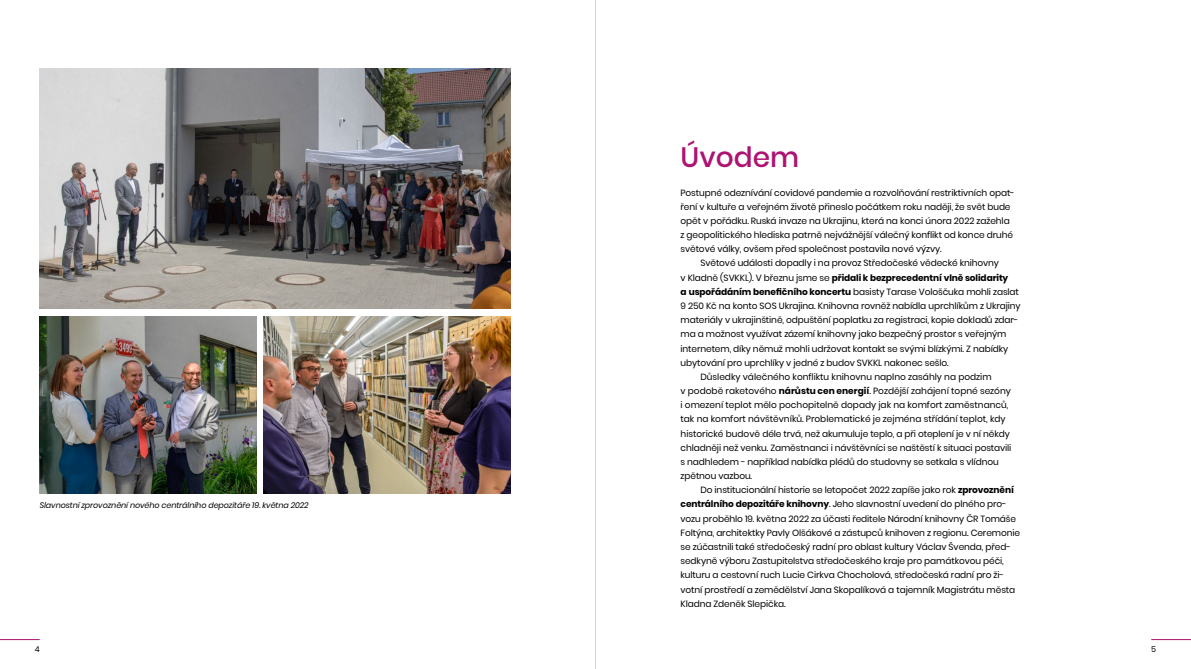
<style>
.page{position:relative;width:1191px;height:669px;background:#fff}
.page>*{position:absolute;margin:0;border:0;box-sizing:border-box;transform-origin:0 0}
.t1{font:500 28px "Poppins";color:#ad1372}
.t2{font:9px "Poppins";letter-spacing:-.01em;color:#000}
.t3{font:700 9px "Poppins";letter-spacing:-.01em;color:#000}
.t4{font:italic 8px "Poppins";letter-spacing:-.01em;color:#000}
.t5{font:8px "Poppins";color:#000}
.s1{font-weight:400}
.s2{font-weight:700}
</style>
<div class="page">
<hr style="left:0;top:639px;width:40px;height:1px;background:#ad1372">
<hr style="left:1151px;top:639px;width:40px;height:1px;background:#ad1372">
<img style="left:40px;top:68px;width:470px;height:241px">
<img style="left:40px;top:316px;width:217px;height:177px">
<img style="left:264px;top:316px;width:246px;height:177px">
<hr style="left:595px;top:0;width:1px;height:669px;background:#d1d3d4">
<p class="t4" style="left:40px;top:500px;width:270px">Slavnostní zprovoznění nového centrálního depozitáře 19. května 2022</p>
<h1 class="t1" style="left:680px;top:141px;width:120px">Úvodem</h1>
<p class="t2" style="left:680px;top:187px;width:336px">Postupné odeznívání covidové pandemie a rozvolňování restriktivních opat-</p>
<p class="t2" style="left:680px;top:201px;width:331px">ření v kultuře a veřejném životě přineslo počátkem roku naději, že svět bude</p>
<p class="t2" style="left:680px;top:216px;width:331px">opět v pořádku. Ruská invaze na Ukrajinu, která na konci února 2022 zažehla</p>
<p class="t2" style="left:680px;top:230px;width:334px">z geopolitického hlediska patrně nejvážnější válečný konflikt od konce druhé</p>
<p class="t2" style="left:680px;top:244px;width:262px">světové války, ovšem před společnost postavila nové výzvy.</p>
<p class="t2" style="left:700px;top:258px;width:300px">Světové události dopadly i na provoz Středočeské vědecké knihovny</p>
<p class="t3" style="left:680px;top:272px;width:329px"><span class="s1">v Kladně (SVKKL). V březnu jsme se</span> přidali k bezprecedentní vlně solidarity</p>
<p class="t2" style="left:680px;top:286px;width:340px"><span class="s2">a uspořádáním benefičního koncertu</span> basisty Tarase Vološčuka mohli zaslat</p>
<p class="t2" style="left:680px;top:301px;width:341px">9 250 Kč na konto SOS Ukrajina. Knihovna rovněž nabídla uprchlíkům z Ukrajiny</p>
<p class="t2" style="left:680px;top:315px;width:339px">materiály v ukrajinštině, odpuštění poplatku za registraci, kopie dokladů zdar-</p>
<p class="t2" style="left:680px;top:329px;width:327px">ma a možnost využívat zázemí knihovny jako bezpečný prostor s veřejným</p>
<p class="t2" style="left:680px;top:343px;width:329px">internetem, díky němuž mohli udržovat kontakt se svými blízkými. Z nabídky</p>
<p class="t2" style="left:680px;top:357px;width:270px">ubytování pro uprchlíky v jedné z budov SVKKL nakonec sešlo.</p>
<p class="t2" style="left:700px;top:371px;width:293px">Důsledky válečného konfliktu knihovnu naplno zasáhly na podzim</p>
<p class="t2" style="left:680px;top:386px;width:332px">v podobě raketového <span class="s2">nárůstu cen energií</span>. Pozdější zahájení topné sezóny</p>
<p class="t2" style="left:680px;top:400px;width:329px">i omezení teplot mělo pochopitelně dopady jak na komfort zaměstnanců,</p>
<p class="t2" style="left:680px;top:414px;width:326px">tak na komfort návštěvníků. Problematické je zejména střídání teplot, kdy</p>
<p class="t2" style="left:680px;top:428px;width:331px">historické budově déle trvá, než akumuluje teplo, a při oteplení je v ní někdy</p>
<p class="t2" style="left:680px;top:442px;width:332px">chladněji než venku. Zaměstnanci i návštěvníci se naštěstí k situaci postavili</p>
<p class="t2" style="left:680px;top:457px;width:320px">s nadhledem - například nabídka plédů do studovny se setkala s vlídnou</p>
<p class="t2" style="left:680px;top:471px;width:73px">zpětnou vazbou.</p>
<p class="t2" style="left:700px;top:485px;width:315px">Do institucionální historie se letopočet 2022 zapíše jako rok <span class="s2">zprovoznění</span></p>
<p class="t2" style="left:680px;top:499px;width:327px"><span class="s2">centrálního depozitáře knihovny</span>. Jeho slavnostní uvedení do plného pro-</p>
<p class="t2" style="left:680px;top:513px;width:337px">vozu proběhlo 19. května 2022 za účasti ředitele Národní knihovny ČR Tomáše</p>
<p class="t2" style="left:680px;top:527px;width:341px">Foltýna, architektky Pavly Olšákové a zástupců knihoven z regionu. Ceremonie</p>
<p class="t2" style="left:680px;top:542px;width:332px">se zúčastnili také středočeský radní pro oblast kultury Václav Švenda, před-</p>
<p class="t2" style="left:680px;top:556px;width:325px">sedkyně výboru Zastupitelstva středočeského kraje pro památkovou péči,</p>
<p class="t2" style="left:680px;top:570px;width:325px">kulturu a cestovní ruch Lucie Cirkva Chocholová, středočeská radní pro ži-</p>
<p class="t2" style="left:680px;top:584px;width:336px">votní prostředí a zemědělství Jana Skopalíková a tajemník Magistrátu města</p>
<p class="t2" style="left:680px;top:598px;width:106px">Kladna Zdeněk Slepička.</p>
<p class="t5" style="left:35px;top:644px;width:6px">4</p>
<p class="t5" style="left:1151px;top:644px;width:6px">5</p>
</div>
